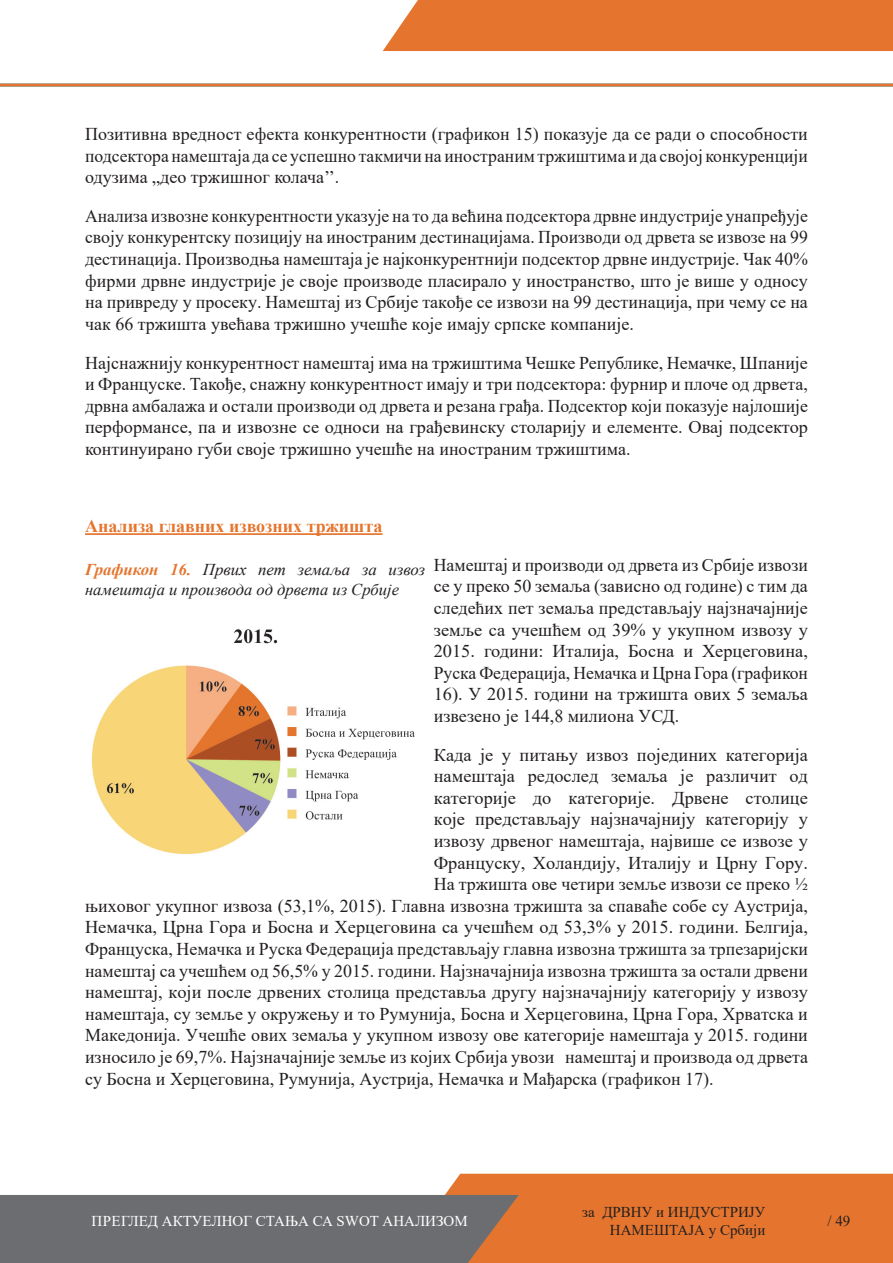
<style>
.page{position:relative;width:893px;height:1263px;background:#fff}
.page>*{position:absolute;margin:0;border:0;box-sizing:border-box;transform-origin:0 0}
.t1{font:18px/21.6px "Times New Roman";color:#231f20;text-align:justify}
.t2{font:700 18px "Times New Roman";color:#e5752e}
.t3{font:italic 16.5px/19.8px "Times New Roman";color:#231f20}
.t4{font:15px/18px "Times New Roman";color:#231f20;text-align:right}
.t5{font:15px "Times New Roman";color:#fff}
.s1{font-weight:700;color:#e5752e}
</style>
<div class="page">
<div style="left:383px;top:0;width:510px;height:51px;background:#e5752e"></div>
<svg style="left:0;top:1174px;width:893px;height:89px;background:#b48263"></svg>
<hr style="left:0;top:84px;width:893px;height:3px;background:#e5752e">
<hr style="left:85px;top:533px;width:298px;height:2px;background:#e5752e">
<img style="left:91px;top:629px;width:324px;height:225px">
<p class="t1" style="left:85px;top:123px;width:724px">Позитивна вредност ефекта конкурентности (графикон 15) показује да се ради о способности подсектора намештаја да се успешно такмичи на иностраним тржиштима и да својој конкуренцији одузима „део тржишног колача’’.</p>
<p class="t1" style="left:85px;top:204px;width:724px">Анализа извозне конкурентности указује на то да већина подсектора дрвне индустрије унапређује своју конкурентску позицију на иностраним дестинацијама. Производи од дрвета se извозe на 99 дестинација. Производња намештаја је најконкурентнији подсектор дрвне индустрије. Чак 40% фирми дрвне индустрије је своје производе пласирало у иностранство, што је више у односу на привреду у просеку. Намештај из Србије такође се извози на 99 дестинација, при чему се на чак 66 тржишта увећава тржишно учешће које имају српске компаније.</p>
<p class="t1" style="left:85px;top:351px;width:724px">Најснажнију конкурентност намештај има на тржиштима Чешке Републике, Немачке, Шпаније и Француске. Такође, снажну конкурентност имају и три подсектора: фурнир и плоче од дрвета, дрвна амбалажа и остали производи од дрвета и резана грађа. Подсектор који показује најлошије перформансе, па и извозне се односи на грађевинску столарију и елементе. Овај подсектор континуирано губи своје тржишно учешће на иностраним тржиштима.</p>
<p class="t2" style="left:85px;top:513px;width:299px">Анализа главних извозних тржишта</p>
<p class="t1" style="left:434px;top:553px;width:376px">Намештај и производи од дрвета из Србије извози се у преко 50 земаља (зависно од године) с тим да следећих пет земаља представљају најзначајније земље са учешћем од 39% у укупном извозу у 2015. години: Италија, Босна и Херцеговина, Руска Федерација, Немачка и Црна Гора (графикон 16). У 2015. години на тржишта ових 5 земаља извезено је 144,8 милиона УСД</p>
<p class="t3" style="left:85px;top:559px;width:342px"><span class="s1">Графикон 16.</span> Првих пет земаља за извоз намештаја и производа од дрвета из Србије</p>
<p class="t1" style="left:434px;top:696px;width:376px;line-height:38.5px;text-indent:241px">.<br>Када је у питању извоз појединих категорија</p>
<p class="t1" style="left:434px;top:765px;width:376px">намештаја редослед земаља је различит од</p>
<p class="t1" style="left:434px;top:786px;width:376px">категорије до категорије. Дрвене столице</p>
<p class="t1" style="left:434px;top:808px;width:376px">које представљају најзначајнију категорију у</p>
<p class="t1" style="left:434px;top:829px;width:376px">извозу дрвеног намештаја, највише се извозе у</p>
<p class="t1" style="left:434px;top:851px;width:376px">Француску, Холандију, Италију и Црну Гору.</p>
<p class="t1" style="left:434px;top:873px;width:376px">На тржишта ове четири земље извози се преко ½</p>
<p class="t1" style="left:85px;top:894px;width:724px">њиховог укупног извоза (53,1%, 2015). Главна извозна тржишта за спаваће собе су Аустрија,</p>
<p class="t1" style="left:85px;top:916px;width:724px">Немачка, Црна Гора и Босна и Херцеговина са учешћем од 53,3% у 2015. години. Белгија,</p>
<p class="t1" style="left:85px;top:937px;width:724px">Француска, Немачка и Руска Федерација представљају главна извозна тржишта за трпезаријски</p>
<p class="t1" style="left:85px;top:959px;width:724px">намештај са учешћем од 56,5% у 2015. години. Најзначајнија извозна тржишта за остали дрвени</p>
<p class="t1" style="left:85px;top:981px;width:724px">намештај, који после дрвених столица представља другу најзначајнију категорију у извозу</p>
<p class="t1" style="left:85px;top:1002px;width:724px">намештаја, су земље у окружењу и то Румунија, Босна и Херцеговина, Црна Гора, Хрватска и</p>
<p class="t1" style="left:85px;top:1024px;width:724px">Македонија. Учешће ових земаља у укупном извозу ове категорије намештаја у 2015. години</p>
<p class="t1" style="left:85px;top:1045px;width:724px">износило је 69,7%. Најзначајније земље из којих Србија увози намештај и производа од дрвета</p>
<p class="t1" style="left:85px;top:1067px;width:630px">су Босна и Херцеговина, Румунија, Аустрија, Немачка и Мађарска (графикон 17).</p>
<p class="t5" style="left:91px;top:1210px;width:378px">ПреГЛЕД АКТУЕЛНОГ СТАЊА СА SWOT АНАЛИЗОМ§</p>
<p class="t4" style="left:582px;top:1202px;width:185px">за ДРВНУ и ИНДУСТРИЈУ<br>НАМЕШТАЈА у Србији</p>
<p class="t4" style="left:827px;top:1211px;width:24px">/ 49</p>
</div>
